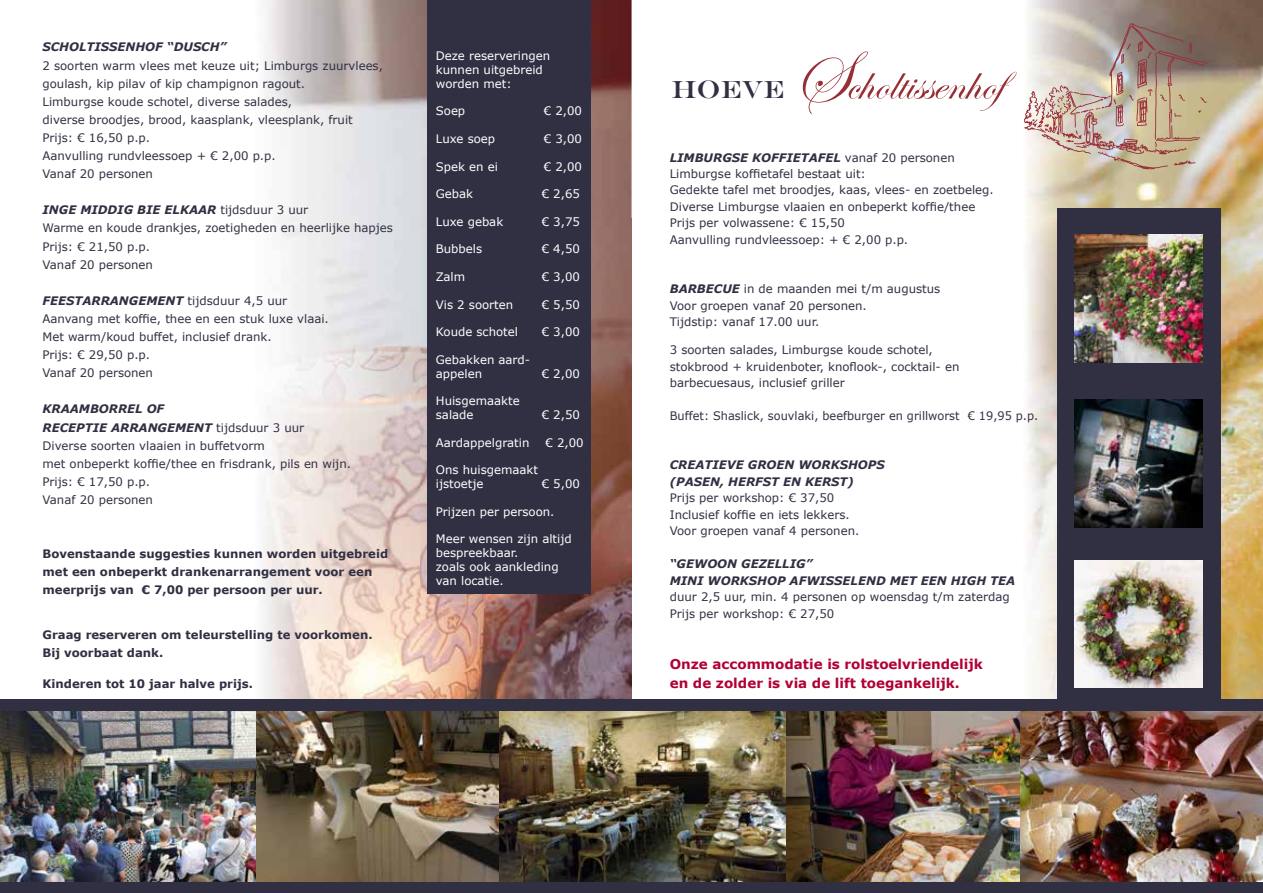
<style>
.page{position:relative;width:1263px;height:893px;background:#fff}
.page>*{position:absolute;margin:0;border:0;box-sizing:border-box;transform-origin:0 0}
.t1{font:50.25px "Edwardian Script ITC";color:#982f36}
.t2{font:25.2px "Engravers";color:#313043}
.t3{font:700 13.5px/18.6px "Verdana";color:#b10035}
.t4{font:11.7px/18.1px "Verdana";color:#313043}
.t5{font:11.7px/13.8px "Verdana";color:#fff}
.t6{font:700 11.7px/18.1px "Verdana";color:#313043}
.t7{font:italic 700 11.7px/16.5px "Verdana";color:#313043}
.s1{font-weight:700;font-style:italic}
.s2{font-size:75.45px}
</style>
<div class="page">
<img style="left:1026px;top:0;width:237px;height:699px">
<img style="left:263px;top:0;width:369px;height:699px">
<img style="left:1024px;top:23px;width:184px;height:147px">
<div style="left:0;top:699px;width:1263px;height:194px;background:#313043"></div>
<img style="left:0;top:711px;width:1263px;height:171px">
<div style="left:427px;top:0;width:164px;height:593px;background:#313043"></div>
<div style="left:1057px;top:209px;width:163px;height:493px;background:#313043"></div>
<img style="left:1075px;top:400px;width:127px;height:127px">
<img style="left:1075px;top:234px;width:127px;height:128px">
<img style="left:1075px;top:560px;width:127px;height:128px">
<p class="t7" style="left:43px;top:39px;width:185px">SCHOLTISSENHOF “DUSCH”</p>
<p class="t4" style="left:43px;top:56px;width:342px">2 soorten warm vlees met keuze uit; Limburgs zuurvlees, goulash, kip pilav of kip champignon ragout.<br>Limburgse koude schotel, diverse salades,<br>diverse broodjes, brood, kaasplank, vleesplank, fruit Prijs: € 16,50 p.p.<br>Aanvulling rundvleessoep + € 2,00 p.p.<br>Vanaf 20 personen</p>
<p class="t4" style="left:43px;top:201px;width:352px"><span class="s1">INGE MIDDIG BIE ELKAAR</span> tijdsduur 3 uur<br>Warme en koude drankjes, zoetigheden en heerlijke hapjes Prijs: € 21,50 p.p.<br>Vanaf 20 personen</p>
<p class="t4" style="left:43px;top:292px;width:288px"><span class="s1">FEESTARRANGEMENT</span> tijdsduur 4,5 uur<br>Aanvang met koffie, thee en een stuk luxe vlaai.<br>Met warm/koud buffet, inclusief drank.<br>Prijs: € 29,50 p.p.<br>Vanaf 20 personen</p>
<p class="t4" style="left:43px;top:400px;width:310px"><span class="s1">KRAAMBORREL OF<br>RECEPTIE ARRANGEMENT</span> tijdsduur 3 uur<br>Diverse soorten vlaaien in buffetvorm<br>met onbeperkt koffie/thee en frisdrank, pils en wijn.<br>Prijs: € 17,50 p.p.<br>Vanaf 20 personen</p>
<p class="t6" style="left:43px;top:545px;width:347px">Bovenstaande suggesties kunnen worden uitgebreid met een onbeperkt drankenarrangement voor een meerprijs van € 7,00 per persoon per uur.</p>
<p class="t6" style="left:43px;top:625px;width:332px">Graag reserveren om teleurstelling te voorkomen.<br>Bij voorbaat dank.</p>
<p class="t6" style="left:43px;top:675px;width:212px">Kinderen tot 10 jaar halve prijs.</p>
<p class="t5" style="left:436px;top:49px;width:116px">Deze reserveringen kunnen uitgebreid worden met:</p>
<p class="t5" style="left:436px;top:104px;width:31px">Soep</p>
<p class="t5" style="left:544px;top:104px;width:40px">€ 2,00</p>
<p class="t5" style="left:436px;top:132px;width:61px">Luxe soep</p>
<p class="t5" style="left:544px;top:132px;width:40px">€ 3,00</p>
<p class="t5" style="left:436px;top:160px;width:64px">Spek en ei</p>
<p class="t5" style="left:544px;top:160px;width:40px">€ 2,00</p>
<p class="t5" style="left:436px;top:187px;width:39px">Gebak</p>
<p class="t5" style="left:542px;top:187px;width:40px">€ 2,65</p>
<p class="t5" style="left:436px;top:215px;width:69px">Luxe gebak</p>
<p class="t5" style="left:542px;top:215px;width:40px">€ 3,75</p>
<p class="t5" style="left:436px;top:242px;width:48px">Bubbels</p>
<p class="t5" style="left:542px;top:242px;width:40px">€ 4,50</p>
<p class="t5" style="left:436px;top:270px;width:31px">Zalm</p>
<p class="t5" style="left:542px;top:270px;width:40px">€ 3,00</p>
<p class="t5" style="left:436px;top:298px;width:79px">Vis 2 soorten</p>
<p class="t5" style="left:542px;top:298px;width:40px">€ 5,50</p>
<p class="t5" style="left:436px;top:325px;width:84px">Koude schotel</p>
<p class="t5" style="left:542px;top:325px;width:40px">€ 3,00</p>
<p class="t5" style="left:436px;top:353px;width:96px">Gebakken aard&shy;appelen</p>
<p class="t5" style="left:542px;top:367px;width:40px">€ 2,00</p>
<p class="t5" style="left:436px;top:394px;width:85px">Huisgemaakte salade</p>
<p class="t5" style="left:542px;top:408px;width:40px">€ 2,50</p>
<p class="t5" style="left:436px;top:436px;width:95px">Aardappelgratin</p>
<p class="t5" style="left:545px;top:436px;width:40px">€ 2,00</p>
<p class="t5" style="left:436px;top:463px;width:104px">Ons huisgemaakt ijstoetje</p>
<p class="t5" style="left:542px;top:477px;width:40px">€ 5,00</p>
<p class="t5" style="left:436px;top:505px;width:120px">Prijzen per persoon.</p>
<p class="t5" style="left:436px;top:532px;width:137px">Meer wensen zijn altijd bespreekbaar.<br>zoals ook aankleding van locatie.</p>
<h2 class="t2" style="left:671px;top:75px;width:114px">HOEVE</h2>
<h1 class="t1" style="left:793px;top:56px;width:240px"><span class="s2">S</span>choltissenhof</h1>
<p class="t4" style="left:670px;top:149px;width:326px;line-height:16.5px"><span class="s1">LIMBURGSE KOFFIETAFEL</span> vanaf 20 personen Limburgse koffietafel bestaat uit:<br>Gedekte tafel met broodjes, kaas, vlees- en zoetbeleg.<br>Diverse Limburgse vlaaien en onbeperkt koffie/thee Prijs per volwassene: € 15,50<br>Aanvulling rundvleessoep: + € 2,00 p.p.</p>
<p class="t4" style="left:670px;top:281px;width:272px;line-height:16.5px"><span class="s1">BARBECUE</span> in de maanden mei t/m augustus<br>Voor groepen vanaf 20 personen.<br>Tijdstip: vanaf 17.00 uur.</p>
<p class="t4" style="left:670px;top:342px;width:291px;line-height:16.5px">3 soorten salades, Limburgse koude schotel, stokbrood + kruidenboter, knoflook-, cocktail- en barbecuesaus, inclusief griller</p>
<p class="t4" style="left:670px;top:407px;width:370px">Buffet: Shaslick, souvlaki, beefburger en grillworst € 19,95 p.p.</p>
<p class="t7" style="left:670px;top:457px;width:216px">CREATIEVE GROEN WORKSHOPS (PASEN, HERFST EN KERST)</p>
<p class="t4" style="left:670px;top:490px;width:191px;line-height:16.5px">Prijs per workshop: € 37,50<br>Inclusief koffie en iets lekkers.<br>Voor groepen vanaf 4 personen.</p>
<p class="t7" style="left:670px;top:556px;width:347px">“GEWOON GEZELLIG”<br>MINI WORKSHOP AFWISSELEND MET EEN HIGH TEA</p>
<p class="t4" style="left:670px;top:589px;width:341px;line-height:16.5px">duur 2,5 uur, min. 4 personen op woensdag t/m zaterdag<br>Prijs per workshop: € 27,50</p>
<p class="t3" style="left:670px;top:655px;width:315px">Onze accommodatie is rolstoelvriendelijk en de zolder is via de lift toegankelijk.</p>
</div>
